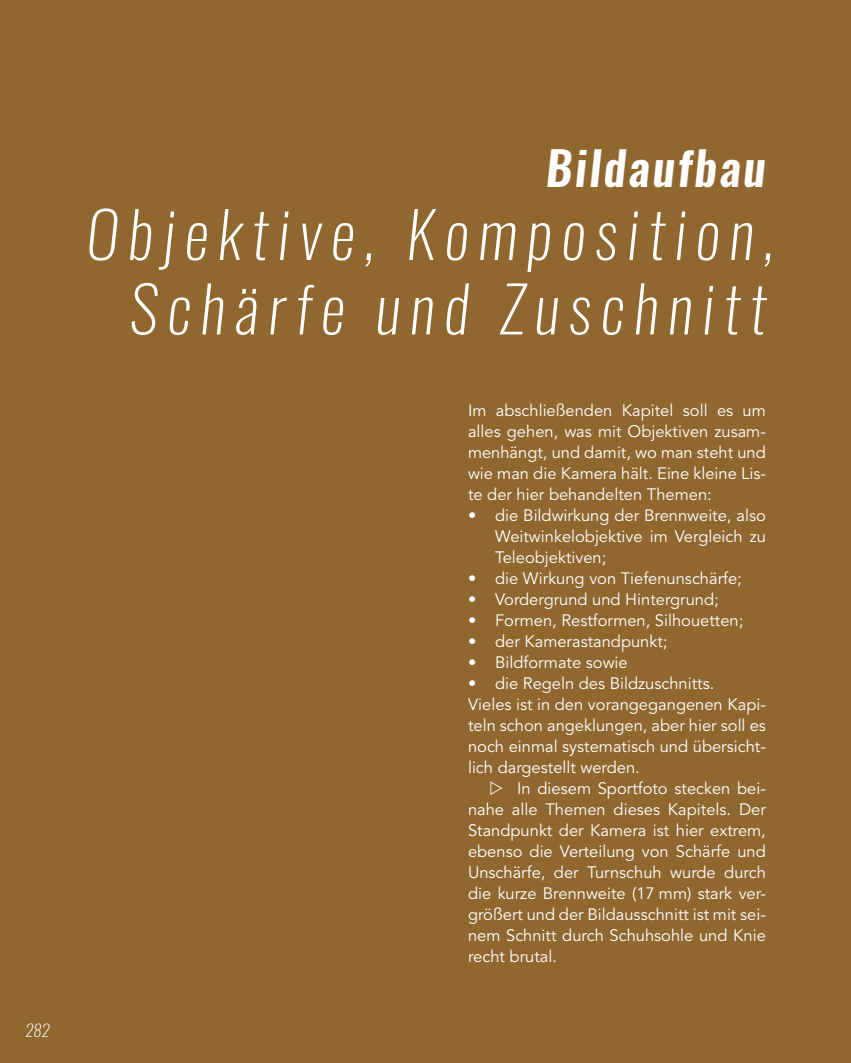
<style>
.page{position:relative;width:851px;height:1063px;background:#fff}
.page>*{position:absolute;margin:0;border:0;box-sizing:border-box;transform-origin:0 0}
.t1{font:italic 200 63px "Oswald";letter-spacing:.15em;color:#fff}
.t2{font:italic 600 46.5px "Oswald";letter-spacing:.05em;color:#fff}
.Fließtext_Intro_weiß{font:16.5px/21px "Avenir LT Pro";color:#fff;text-align:justify}
.t3{font:italic 200 16.5px "Oswald";color:#fff}
</style>
<div class="page">
<div style="left:0;top:0;width:850px;height:1063px;background:#90672e"></div>
<p class="t3" style="left:26px;top:1019px;width:26px">282</p>
<p class="t2" style="left:546px;top:135px;width:221px">Bildaufbau</p>
<p class="t1" style="left:86px;top:191px;width:689px">Objektive, Komposition,</p>
<p class="t1" style="left:129px;top:266px;width:638px">Schärfe und Zuschnitt</p>
<p class="Fließtext_Intro_weiß" style="left:468px;top:401px;width:299px">Im abschließenden Kapitel soll es um alles gehen, was mit Objektiven zusam&shy;menhängt, und damit, wo man steht und wie man die Kamera hält. Eine kleine Lis&shy;te der hier behandelten Themen:</p>
<p class="Fließtext_Intro_weiß" style="left:495px;top:506px;width:272px;text-indent:-27px">• die Bildwirkung der Brennweite, also Weitwinkelobjektive im Vergleich zu Teleobjektiven;</p>
<p class="Fließtext_Intro_weiß" style="left:468px;top:569px;width:275px">• die Wirkung von Tiefenunschärfe;</p>
<p class="Fließtext_Intro_weiß" style="left:468px;top:590px;width:252px">• Vordergrund und Hintergrund;</p>
<p class="Fließtext_Intro_weiß" style="left:468px;top:611px;width:277px">• Formen, Restformen, Silhouetten;</p>
<p class="Fließtext_Intro_weiß" style="left:468px;top:632px;width:201px">• der Kamerastandpunkt;</p>
<p class="Fließtext_Intro_weiß" style="left:468px;top:653px;width:161px">• Bildformate sowie</p>
<p class="Fließtext_Intro_weiß" style="left:468px;top:674px;width:248px">• die Regeln des Bildzuschnitts.</p>
<p class="Fließtext_Intro_weiß" style="left:468px;top:695px;width:299px">Vieles ist in den vorangegangenen Kapi&shy;teln schon angeklungen, aber hier soll es noch einmal systematisch und übersicht&shy;lich dargestellt werden.</p>
<p class="Fließtext_Intro_weiß" style="left:468px;top:779px;width:299px;text-indent:49px">In diesem Sportfoto stecken bei&shy;nahe alle Themen dieses Kapitels. Der Standpunkt der Kamera ist hier extrem, ebenso die Verteilung von Schärfe und Unschärfe, der Turnschuh wurde durch die kurze Brennweite (17 mm) stark ver&shy;größert und der Bildausschnitt ist mit sei&shy;nem Schnitt durch Schuhsohle und Knie recht brutal.</p>
</div>
